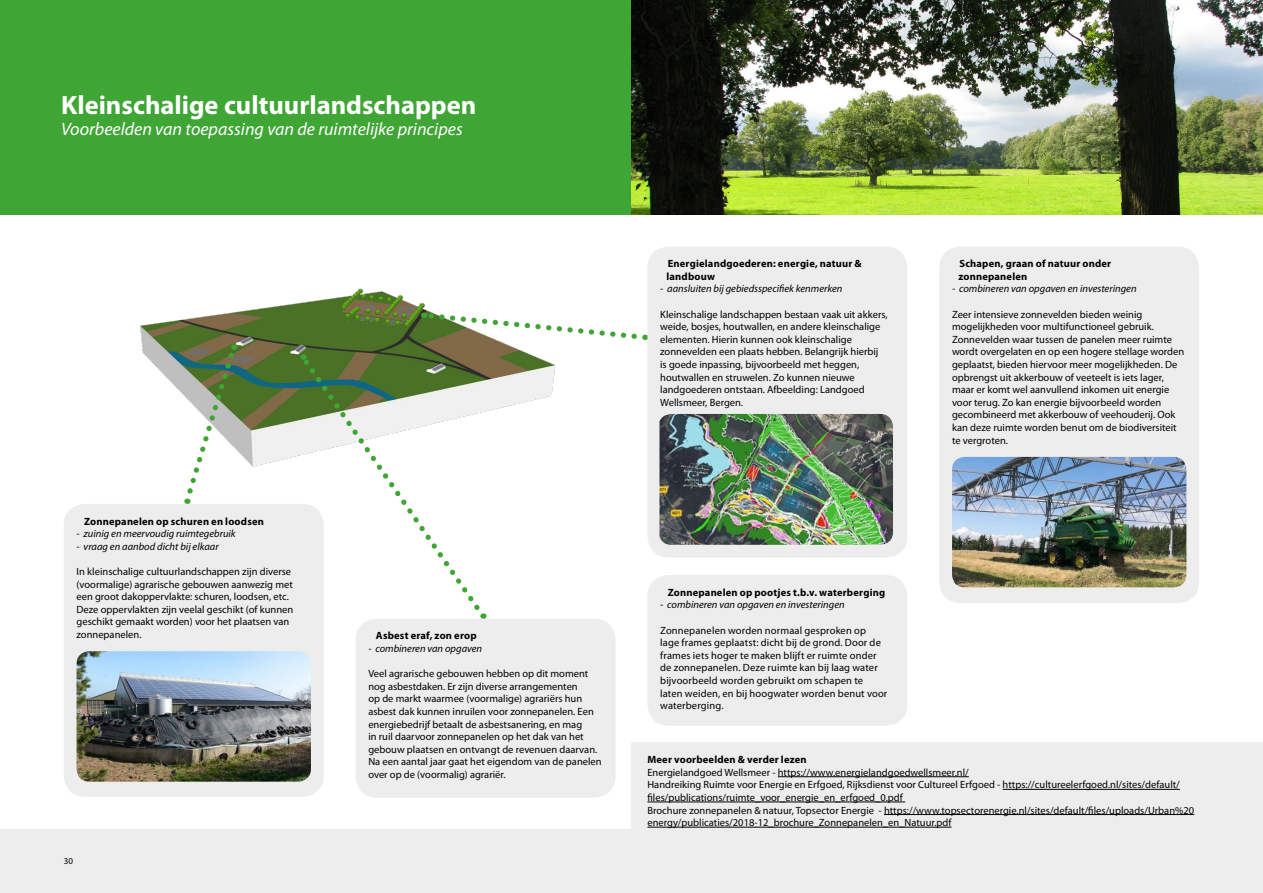
<style>
.page{position:relative;width:1263px;height:893px;background:#fff}
.page>*{position:absolute;margin:0;border:0;box-sizing:border-box;transform-origin:0 0}
.t1{font:700 26.55px "Myriad Pro";color:#fff}
.t2{font:italic 18px "Myriad Pro";color:#fff}
.t3{font:10.5px/12.6px "Myriad Pro";color:#000}
.t4{font:700 10.5px/12.6px "Myriad Pro";letter-spacing:.015em;color:#000}
.t5{font:italic 10.5px "Myriad Pro";color:#000}
.t6{font:9px "Myriad Pro";color:#000}
</style>
<div class="page">
<img style="left:140px;top:288px;width:416px;height:179px">
<svg style="left:423px;top:310px;width:223px;height:32px"></svg>
<div style="left:0;top:0;width:632px;height:214px;background:#3fa535"></div>
<img style="left:631px;top:0;width:632px;height:214px">
<div style="left:0;top:829px;width:1262px;height:64px;background:#ededed"></div>
<div style="left:647px;top:575px;width:260px;height:151px;background:#ededed;border-radius:21px"></div>
<div style="left:64px;top:504px;width:260px;height:293px;background:#ededed;border-radius:21px"></div>
<div style="left:939px;top:247px;width:260px;height:356px;background:#ededed;border-radius:21px"></div>
<div style="left:647px;top:247px;width:260px;height:311px;background:#ededed;border-radius:21px"></div>
<svg style="left:183px;top:344px;width:56px;height:160px"></svg>
<div style="left:356px;top:619px;width:259px;height:179px;background:#ededed;border-radius:21px"></div>
<svg style="left:298px;top:354px;width:186px;height:261px"></svg>
<img style="left:77px;top:651px;width:234px;height:131px">
<img style="left:659px;top:414px;width:234px;height:131px">
<div style="left:631px;top:742px;width:632px;height:151px;background:#ededed"></div>
<hr style="left:778px;top:776px;width:191px;height:1px;background:#000">
<hr style="left:1003px;top:789px;width:177px;height:1px;background:#000">
<hr style="left:647px;top:802px;width:258px;height:1px;background:#000">
<hr style="left:884px;top:814px;width:310px;height:1px;background:#000">
<hr style="left:647px;top:827px;width:304px;height:1px;background:#000">
<img style="left:952px;top:457px;width:234px;height:130px">
<h1 class="t1" style="left:61px;top:88px;width:417px">Kleinschalige cultuurlandschappen</h1>
<h2 class="t2" style="left:61px;top:118px;width:403px">Voorbeelden van toepassing van de ruimtelijke principes</h2>
<p class="t4" style="left:84px;top:514px;width:181px">Zonnepanelen op schuren en loodsen</p>
<p class="t5" style="left:77px;top:527px;width:161px">- zuinig en meervoudig ruimtegebruik</p>
<p class="t5" style="left:77px;top:540px;width:144px">- vraag en aanbod dicht bij elkaar</p>
<p class="t3" style="left:77px;top:565px;width:218px">In kleinschalige cultuurlandschappen zijn diverse (voormalige) agrarische gebouwen aanwezig met een groot dakoppervlakte: schuren, loodsen, etc.<br>Deze oppervlakten zijn veelal geschikt (of kunnen geschikt gemaakt worden) voor het plaatsen van zonnepanelen.</p>
<p class="t6" style="left:64px;top:856px;width:11px">30</p>
<p class="t4" style="left:666px;top:257px;width:197px">Energielandgoederen: energie, natuur &amp; landbouw</p>
<p class="t5" style="left:660px;top:282px;width:184px">- aansluiten bij gebiedsspecifiek kenmerken</p>
<p class="t3" style="left:660px;top:308px;width:229px">Kleinschalige landschappen bestaan vaak uit akkers, weide, bosjes, houtwallen, en andere kleinschalige elementen. Hierin kunnen ook kleinschalige zonnevelden een plaats hebben. Belangrijk hierbij is goede inpassing, bijvoorbeeld met heggen, houtwallen en struwelen. Zo kunnen nieuwe landgoederen ontstaan. Afbeelding: Landgoed Wellsmeer, Bergen.</p>
<p class="t4" style="left:958px;top:257px;width:154px">Schapen, graan of natuur onder zonnepanelen</p>
<p class="t5" style="left:952px;top:282px;width:186px">- combineren van opgaven en investeringen</p>
<p class="t3" style="left:952px;top:308px;width:234px">Zeer intensieve zonnevelden bieden weinig mogelijkheden voor multifunctioneel gebruik.<br>Zonnevelden waar tussen de panelen meer ruimte wordt overgelaten en op een hogere stellage worden geplaatst, bieden hiervoor meer mogelijkheden. De opbrengst uit akkerbouw of veeteelt is iets lager, maar er komt wel aanvullend inkomen uit energie voor terug. Zo kan energie bijvoorbeeld worden gecombineerd met akkerbouw of veehouderij. Ook kan deze ruimte worden benut om de biodiversiteit te vergroten.</p>
<p class="t4" style="left:376px;top:629px;width:102px">Asbest eraf, zon erop</p>
<p class="t5" style="left:368px;top:642px;width:115px">- combineren van opgaven</p>
<p class="t3" style="left:368px;top:667px;width:235px">Veel agrarische gebouwen hebben op dit moment nog asbestdaken. Er zijn diverse arrangementen<br>op de markt waarmee (voormalige) agrariërs hun asbest dak kunnen inruilen voor zonnepanelen. Een energiebedrijf betaalt de asbestsanering, en mag<br>in ruil daarvoor zonnepanelen op het dak van het gebouw plaatsen en ontvangt de revenuen daarvan.<br>Na een aantal jaar gaat het eigendom van de panelen over op de (voormalig) agrariër.</p>
<p class="t4" style="left:668px;top:585px;width:219px">Zonnepanelen op pootjes t.b.v. waterberging</p>
<p class="t5" style="left:660px;top:598px;width:186px">- combineren van opgaven en investeringen</p>
<p class="t3" style="left:660px;top:623px;width:229px">Zonnepanelen worden normaal gesproken op lage frames geplaatst: dicht bij de grond. Door de frames iets hoger te maken blijft er ruimte onder de zonnepanelen. Deze ruimte kan bij laag water bijvoorbeeld worden gebruikt om schapen te laten weiden, en bij hoogwater worden benut voor waterberging.</p>
<p class="t4" style="left:647px;top:753px;width:161px">Meer voorbeelden &amp; verder lezen</p>
<p class="t3" style="left:647px;top:766px;width:548px">Energielandgoed Wellsmeer - https://www.energielandgoedwellsmeer.nl/<br>Handreiking Ruimte voor Energie en Erfgoed, Rijksdienst voor Cultureel Erfgoed - https://cultureelerfgoed.nl/sites/default/ files/publications/ruimte_voor_energie_en_erfgoed_0.pdf<br>Brochure zonnepanelen &amp; natuur, Topsector Energie - https://www.topsectorenergie.nl/sites/default/files/uploads/Urban%20 energy/publicaties/2018-12_brochure_Zonnepanelen_en_Natuur.pdf</p>
</div>
